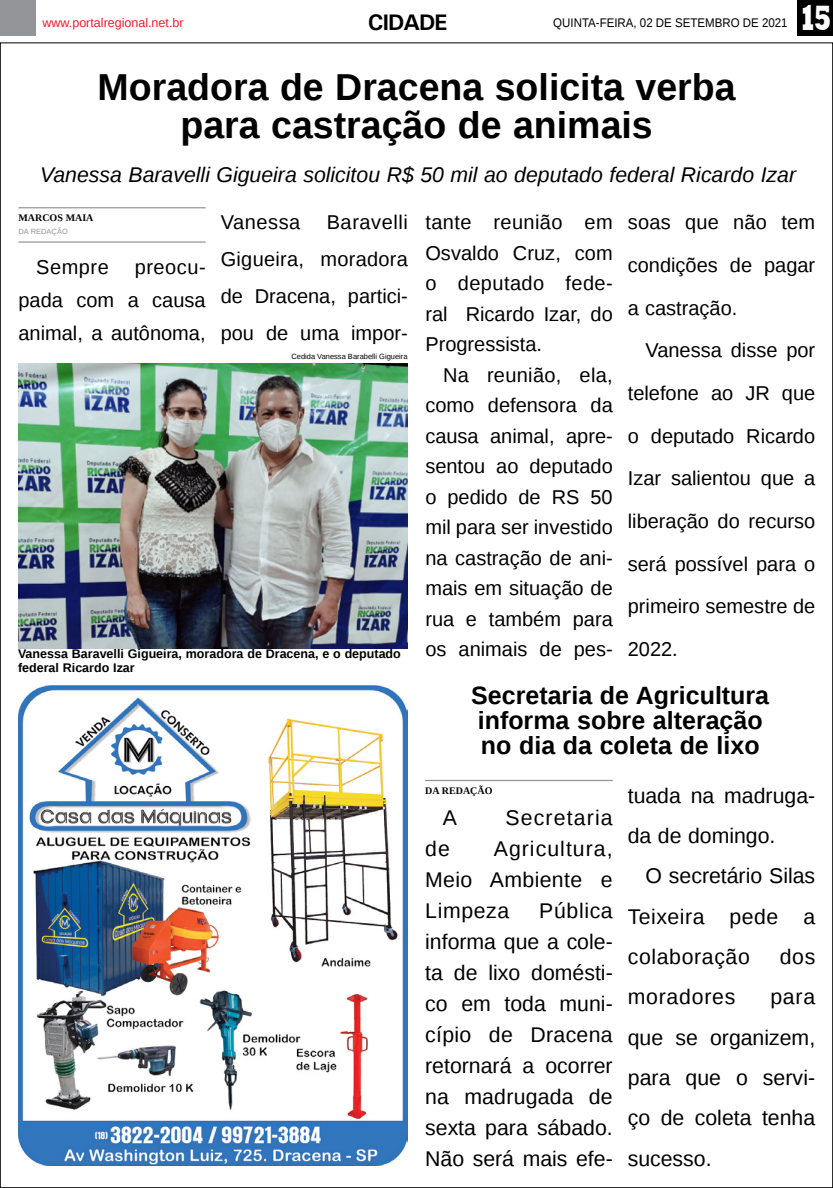
<style>
.page{position:relative;width:833px;height:1188px;background:#fff}
.page>*{position:absolute;margin:0;border:0;box-sizing:border-box;transform-origin:0 0}
.TÍTULO{font:700 37.5px/37.5px "Liberation Sans";color:#000;text-align:center}
.t1{font:800 36.12px "Rockwell";color:#fff;scale:.7 1}
.TÍTULO-2{font:700 25px/25px "Liberation Sans";color:#000}
.TITULO_PG{font:700 22.5px "Univers";letter-spacing:-.04em;color:#000}
.MATÉRIA{font:21.25px/31px "Liberation Sans";color:#000;text-align:justify}
.LINHA_FINA{font:italic 21.25px "Liberation Sans";color:#000}
.MATÉRIA-2{font:21.25px "Liberation Sans";letter-spacing:.055em;color:#000}
.MATÉRIA-3{font:21.25px "Liberation Sans";letter-spacing:.035em;color:#000}
.MATÉRIA-4{font:20px/30.5px "Liberation Sans";color:#000;text-align:justify}
.MATÉRIA-5{font:20px "Liberation Sans";letter-spacing:.025em;color:#000}
.LEGENDA{font:700 12.5px/13.8px "Liberation Sans";color:#000}
.DATA_PG{font:12.5px "Liberation Sans";color:#000;scale:.92 1}
.DATA_PG-2{font:12.5px "Liberation Sans";color:#ed1d24}
.CRÉDITO_NOME{font:700 10px "Liberation Serif";color:#000}
.CRÉDITO_FOTO{font:7.5px "Liberation Sans";color:#000}
.CRÉDITO_MATÉRIA{font:7.5px "Liberation Sans";color:#939598}
</style>
<div class="page">
<div style="left:0;top:0;width:36px;height:35px;background:#939598"></div>
<div style="left:797px;top:0;width:36px;height:35px;background:#000"></div>
<img style="left:18px;top:685px;width:390px;height:480px">
<img style="left:18px;top:364px;width:390px;height:284px">
<hr style="left:18px;top:207px;width:188px;height:1px;background:#939598">
<hr style="left:18px;top:241px;width:188px;height:1px;background:#939598">
<hr style="left:425px;top:779px;width:188px;height:1px;background:#939598">
<p class="DATA_PG-2" style="left:43px;top:15px;width:143px">www.portalregional.net.br</p>
<p class="TITULO_PG" style="left:368px;top:9px;width:81px">CIDADE</p>
<p class="DATA_PG" style="left:553px;top:15px;width:256px">QUINTA-FEIRA, 02 DE SETEMBRO DE 2021</p>
<p class="t1" style="left:799px;top:-3px;width:48px">15</p>
<p class="TÍTULO" style="left:98px;top:68px;width:639px">Moradora de Dracena solicita verba para castração de animais</p>
<p class="LINHA_FINA" style="left:40px;top:160px;width:757px">Vanessa Baravelli Gigueira solicitou R$ 50 mil ao deputado federal Ricardo Izar</p>
<p class="CRÉDITO_NOME" style="left:18px;top:211px;width:76px">MARCOS MAIA</p>
<p class="CRÉDITO_MATÉRIA" style="left:18px;top:227px;width:51px">DA REDAÇÃO</p>
<p class="MATÉRIA-4" style="left:36px;top:253px;width:74px">Sempre</p>
<p class="MATÉRIA-4" style="left:221px;top:204px;width:189px;line-height:37.1px;text-indent:106px">Baravelli Gigueira, moradora de Dracena, partici&shy;pou de uma impor-</p>
<p class="MATÉRIA-4" style="left:425px;top:208px;width:189px">tante reunião em Osvaldo Cruz, com o deputado fede&shy;ral Ricardo Izar, do Progressista.</p>
<p class="MATÉRIA-4" style="left:425px;top:360px;width:189px;text-indent:18px">Na reunião, ela, como defensora da causa animal, apre&shy;sentou ao deputado o pedido de RS 50 mil para ser investido na castração de ani&shy;mais em situação de rua e também para os animais de pes-</p>
<p class="MATÉRIA-4" style="left:628px;top:202px;width:189px;line-height:42.6px">soas que não tem condições de pagar a castração.</p>
<p class="MATÉRIA-4" style="left:628px;top:330px;width:189px;line-height:42.6px;text-indent:18px">Vanessa disse por telefone ao JR que o deputado Ricardo Izar salientou que a liberação do recurso será possível para o primeiro semestre de 2022.</p>
<p class="MATÉRIA-5" style="left:221px;top:211px;width:81px">Vanessa</p>
<p class="MATÉRIA-4" style="left:18px;top:252px;width:189px;line-height:33px;text-indent:116px">preocu&shy;pada com a causa animal, a autônoma,</p>
<p class="CRÉDITO_FOTO" style="left:291px;top:352px;width:118px">Cedida Vanessa Barabelli Gigueira</p>
<p class="LEGENDA" style="left:18px;top:646px;width:384px">Vanessa Baravelli Gigueira, moradora de Dracena, e o deputado federal Ricardo Izar</p>
<p class="TÍTULO-2" style="left:471px;top:681px;width:299px">Secretaria de Agricultura informa sobre alteração no dia da coleta de lixo</p>
<p class="CRÉDITO_NOME" style="left:425px;top:783px;width:69px">DA REDAÇÃO</p>
<p class="MATÉRIA" style="left:443px;top:802px;width:16px">A</p>
<p class="MATÉRIA-2" style="left:505px;top:805px;width:109px">Secretaria</p>
<p class="MATÉRIA" style="left:425px;top:833px;width:26px">de</p>
<p class="MATÉRIA" style="left:628px;top:776px;width:189px;line-height:40.2px">tuada na madruga&shy;da de domingo.</p>
<p class="MATÉRIA" style="left:628px;top:856px;width:189px;line-height:40.2px;text-indent:18px">O secretário Silas Teixeira pede a colaboração</p>
<p class="MATÉRIA" style="left:425px;top:833px;width:189px;text-indent:69px">Agricultura, Meio Ambiente e Limpeza</p>
<p class="MATÉRIA" style="left:425px;top:895px;width:189px;text-indent:114px">Pública informa que a cole&shy;ta de lixo domésti&shy;co em toda muni&shy;cípio de Dracena retornará a ocorrer na madrugada de sexta para sábado.<br>Não será mais efe-</p>
<p class="MATÉRIA" style="left:779px;top:941px;width:37px">dos</p>
<p class="MATÉRIA-3" style="left:628px;top:984px;width:109px">moradores</p>
<p class="MATÉRIA" style="left:628px;top:977px;width:189px;line-height:40.2px;text-indent:143px">para que se organizem, para que o servi&shy;ço de coleta tenha sucesso.</p>
</div>
